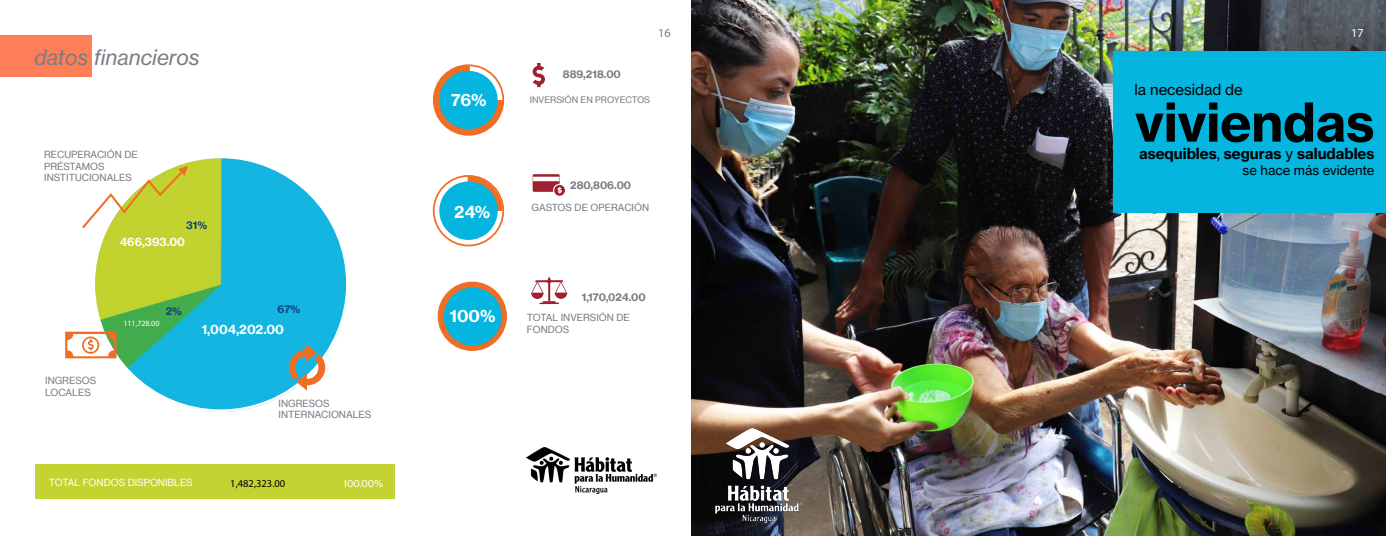
<style>
.page{position:relative;width:1386px;height:536px;background:#fff}
.page>*{position:absolute;margin:0;border:0;box-sizing:border-box;transform-origin:0 0}
.t1{font:52.5px "N Haas Grotesk TX Pro 75 Bd";color:#000}
.t2{font:21px "N Haas Grotesk TX Pro 56 It";color:#787c83}
.t3{font:16.62px "N Haas Grotesk TX Pro 75 Bd";letter-spacing:-.005em;color:#fff}
.t4{font:14.88px "N Haas Grotesk TX Pro 75 Bd";color:#000}
.t5{font:14.88px "N Haas Grotesk TX Pro 55 Rg";color:#000}
.t6{font:13.12px "N Haas Grotesk TX Pro 55 Rg";color:#000}
.t7{font:12.6px "N Haas Grotesk TX Pro 75 Bd";color:#fff}
.t8{font:12.25px "Myriad Pro";color:#787c83}
.t9{font:12.25px "Myriad Pro";color:#fff}
.t10{font:11.29px "N Haas Grotesk TX Pro 75 Bd";color:#fff}
.t11{font:700 10.5px "N Haas Grotesk TX Pro";color:#787c83}
.t12{font:10.5px "Myriad Pro";color:#000}
.t13{font:700 10.5px "N Haas Grotesk TX Pro";color:#11437b}
.t14{font:9.62px/11.5px "N Haas Grotesk TX Pro 55 Rg";color:#787c83}
.t15{font:9.62px "N Haas Grotesk TX Pro 55 Rg";color:#fff}
.t16{font:8.75px "N Haas Grotesk TX Pro 55 Rg";color:#787c83}
.t17{font:7.96px "Myriad Pro";color:#fff}
.s1{font-family:"N Haas Grotesk TX Pro 55 Rg"}
</style>
<div class="page">
<img style="left:68px;top:159px;width:277px;height:253px">
<div style="left:35px;top:464px;width:360px;height:35px;background:#c2d332"></div>
<div style="left:0;top:35px;width:92px;height:42px;background:#ff7e57"></div>
<svg style="left:438px;top:281px;width:69px;height:70px"></svg>
<div style="left:444px;top:287px;width:58px;height:58px;background:#04b5e0;border-radius:50%"></div>
<svg style="left:533px;top:63px;width:12px;height:24px"></svg>
<svg style="left:533px;top:174px;width:32px;height:22px"></svg>
<svg style="left:468px;top:176px;width:34px;height:35px"></svg>
<div style="left:439px;top:181px;width:59px;height:59px;background:#04b5e0;border-radius:50%"></div>
<div style="left:433px;top:175px;width:71px;height:71px;border:2px solid #ed6e24;border-radius:50%"></div>
<svg style="left:434px;top:65px;width:69px;height:70px"></svg>
<div style="left:439px;top:71px;width:59px;height:58px;background:#04b5e0;border-radius:50%"></div>
<div style="left:433px;top:64px;width:71px;height:72px;border:2px solid #ed6e24;border-radius:50%"></div>
<svg style="left:82px;top:166px;width:106px;height:62px"></svg>
<svg style="left:65px;top:331px;width:52px;height:27px"></svg>
<svg style="left:289px;top:345px;width:36px;height:45px"></svg>
<svg style="left:531px;top:277px;width:36px;height:27px"></svg>
<img style="left:527px;top:447px;width:130px;height:46px">
<img style="left:692px;top:0;width:694px;height:536px">
<div style="left:1113px;top:51px;width:273px;height:162px;background:#04b5e0"></div>
<img style="left:715px;top:428px;width:88px;height:94px">
<h2 class="t2" style="left:34px;top:44px;width:167px">datos financieros</h2>
<p class="t14" style="left:44px;top:149px;width:95px">RECUPERACIÓN DE<br>PRÉSTAMOS<br>INSTITUCIONALES</p>
<p class="t13" style="left:186px;top:218px;width:23px">31%</p>
<p class="t10" style="left:120px;top:234px;width:67px">466,393.00</p>
<p class="t13" style="left:166px;top:304px;width:18px">2%</p>
<p class="t13" style="left:278px;top:302px;width:24px">67%</p>
<p class="t14" style="left:45px;top:374px;width:53px">INGRESOS<br>LOCALES</p>
<p class="t17" style="left:123px;top:318px;width:38px">111,728.00</p>
<h3 class="t7" style="left:202px;top:321px;width:84px">1,004,202.00</h3>
<p class="t14" style="left:279px;top:397px;width:94px">INGRESOS<br>INTERNACIONALES</p>
<p class="t15" style="left:49px;top:476px;width:145px">TOTAL FONDOS DISPONIBLES</p>
<p class="t12" style="left:230px;top:476px;width:56px">1,482,323.00</p>
<p class="t15" style="left:343px;top:477px;width:41px">100.00%</p>
<p class="t8" style="left:658px;top:25px;width:14px">16</p>
<p class="t9" style="left:1351px;top:25px;width:14px">17</p>
<p class="t11" style="left:563px;top:67px;width:60px">889,218.00</p>
<h3 class="t3" style="left:451px;top:89px;width:37px">76%</h3>
<p class="t16" style="left:530px;top:94px;width:122px">INVERSIÓN EN PROYECTOS</p>
<h3 class="t5" style="left:1134px;top:81px;width:110px">la necesidad de</h3>
<h1 class="t1" style="left:1135px;top:89px;width:241px">viviendas</h1>
<h3 class="t4" style="left:1139px;top:144px;width:237px">asequibles<span class="s1">,</span> seguras <span class="s1">y</span> saludables</h3>
<h3 class="t6" style="left:1243px;top:162px;width:133px">se hace más evidente</h3>
<p class="t11" style="left:570px;top:178px;width:62px">280,806.00</p>
<h3 class="t3" style="left:454px;top:202px;width:38px">24%</h3>
<p class="t14" style="left:532px;top:201px;width:119px">GASTOS DE OPERACIÓN</p>
<p class="t11" style="left:582px;top:291px;width:65px">1,170,024.00</p>
<h3 class="t3" style="left:450px;top:305px;width:47px">100%</h3>
<p class="t14" style="left:527px;top:312px;width:105px">TOTAL INVERSIÓN DE<br>FONDOS</p>
</div>
